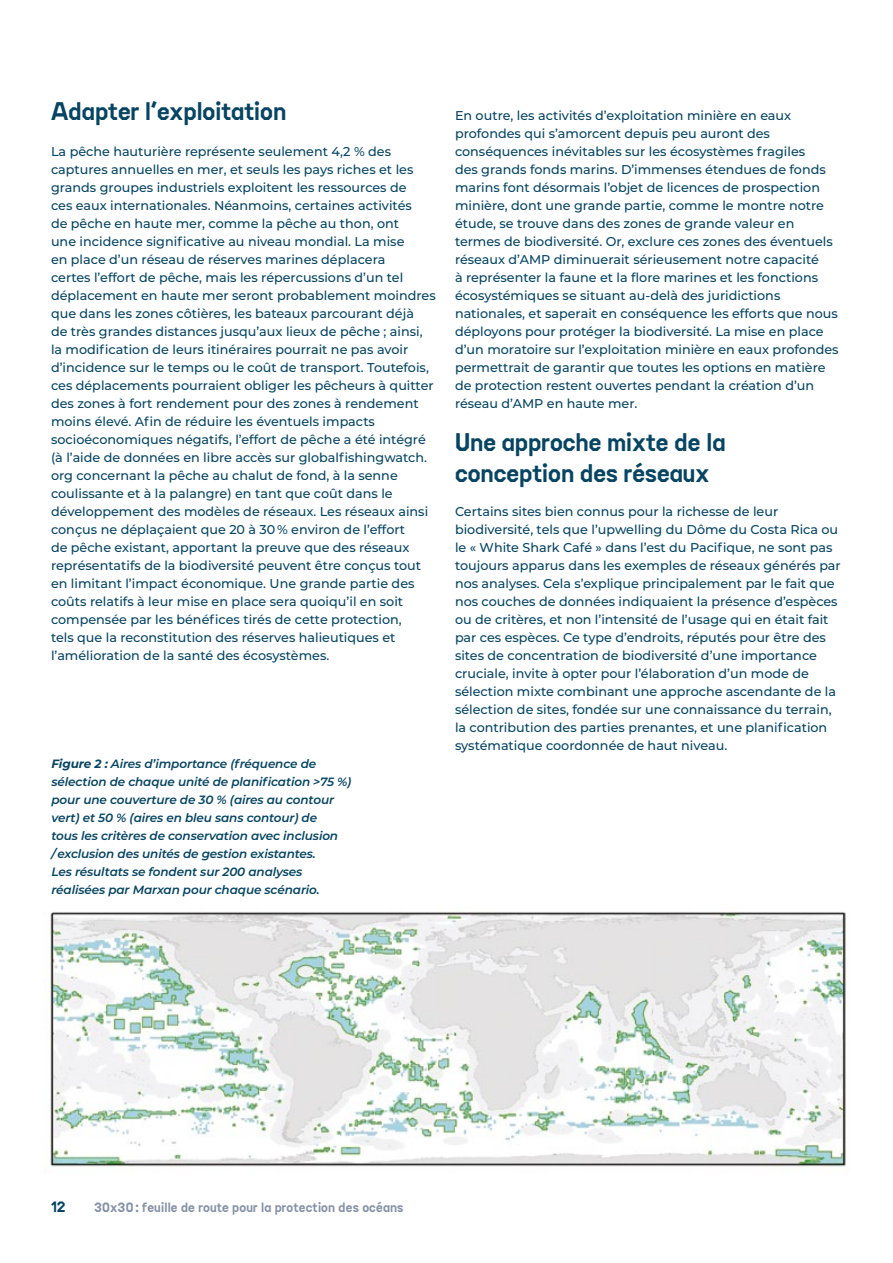
<style>
.page{position:relative;width:893px;height:1263px;background:#fff}
.page>*{position:absolute;margin:0;border:0;box-sizing:border-box;transform-origin:0 0}
.t1{font:25.5px/30.6px "Sanctuary LC";color:#064461}
.t2{font:15px "Sanctuary LC";color:#064461}
.t3{font:13.5px "Sanctuary LC";letter-spacing:.01em;color:#8491a6}
.t4{font:500 12.75px/18px "Montserrat";color:#064461}
.t5{font:italic 600 12px/18px "Montserrat";letter-spacing:-.01em;color:#064461}
.s1{font-weight:700}
</style>
<div class="page">
<img style="left:46px;top:912px;width:800px;height:255px">
<h1 class="t1" style="left:51px;top:96px;width:237px">Adapter l’exploitation</h1>
<p class="t4" style="left:51px;top:142px;width:386px">La pêche hauturière représente seulement 4,2 % des captures annuelles en mer, et seuls les pays riches et les grands groupes industriels exploitent les ressources de<br>ces eaux internationales. Néanmoins, certaines activités<br>de pêche en haute mer, comme la pêche au thon, ont<br>une incidence significative au niveau mondial. La mise<br>en place d’un réseau de réserves marines déplacera<br>certes l’effort de pêche, mais les répercussions d’un tel déplacement en haute mer seront probablement moindres que dans les zones côtières, les bateaux parcourant déjà<br>de très grandes distances jusqu’aux lieux de pêche ; ainsi, la modification de leurs itinéraires pourrait ne pas avoir d’incidence sur le temps ou le coût de transport. Toutefois, ces déplacements pourraient obliger les pêcheurs à quitter des zones à fort rendement pour des zones à rendement moins élevé. Afin de réduire les éventuels impacts socioéconomiques négatifs, l’effort de pêche a été intégré (à l’aide de données en libre accès sur globalfishingwatch. org concernant la pêche au chalut de fond, à la senne coulissante et à la palangre) en tant que coût dans le développement des modèles de réseaux. Les réseaux ainsi conçus ne déplaçaient que 20 à 30% environ de l’effort<br>de pêche existant, apportant la preuve que des réseaux représentatifs de la biodiversité peuvent être conçus tout en limitant l’impact économique. Une grande partie des coûts relatifs à leur mise en place sera quoiqu’il en soit compensée par les bénéfices tirés de cette protection,<br>tels que la reconstitution des réserves halieutiques et l’amélioration de la santé des écosystèmes.</p>
<p class="t5" style="left:52px;top:754px;width:301px"><span class="s1">Figure 2 :</span> Aires d’importance (fréquence de sélection de chaque unité de planification &gt;75 %) pour une couverture de 30 % (aires au contour vert) et 50 % (aires en bleu sans contour) de<br>tous les critères de conservation avec inclusion /exclusion des unités de gestion existantes.<br>Les résultats se fondent sur 200 analyses réalisées par Marxan pour chaque scénario.</p>
<p class="t4" style="left:455px;top:106px;width:385px">En outre, les activités d’exploitation minière en eaux profondes qui s’amorcent depuis peu auront des conséquences inévitables sur les écosystèmes fragiles<br>des grands fonds marins. D’immenses étendues de fonds marins font désormais l’objet de licences de prospection minière, dont une grande partie, comme le montre notre étude, se trouve dans des zones de grande valeur en termes de biodiversité. Or, exclure ces zones des éventuels réseaux d’AMP diminuerait sérieusement notre capacité<br>à représenter la faune et la flore marines et les fonctions écosystémiques se situant au-delà des juridictions nationales, et saperait en conséquence les efforts que nous déployons pour protéger la biodiversité. La mise en place d’un moratoire sur l’exploitation minière en eaux profondes permettrait de garantir que toutes les options en matière de protection restent ouvertes pendant la création d’un réseau d’AMP en haute mer.</p>
<h1 class="t1" style="left:455px;top:427px;width:272px">Une approche mixte de la conception des réseaux</h1>
<p class="t4" style="left:455px;top:502px;width:387px">Certains sites bien connus pour la richesse de leur biodiversité, tels que l’upwelling du Dôme du Costa Rica ou le « White Shark Café » dans l’est du Pacifique, ne sont pas toujours apparus dans les exemples de réseaux générés par nos analyses. Cela s’explique principalement par le fait que nos couches de données indiquaient la présence d’espèces ou de critères, et non l’intensité de l’usage qui en était fait par ces espèces. Ce type d’endroits, réputés pour être des sites de concentration de biodiversité d’une importance cruciale, invite à opter pour l’élaboration d’un mode de sélection mixte combinant une approche ascendante de la sélection de sites, fondée sur une connaissance du terrain, la contribution des parties prenantes, et une planification systématique coordonnée de haut niveau.</p>
<p class="t2" style="left:51px;top:1197px;width:16px">12</p>
<p class="t3" style="left:94px;top:1199px;width:311px">30x30 : feuille de route pour la protection des océans</p>
</div>
